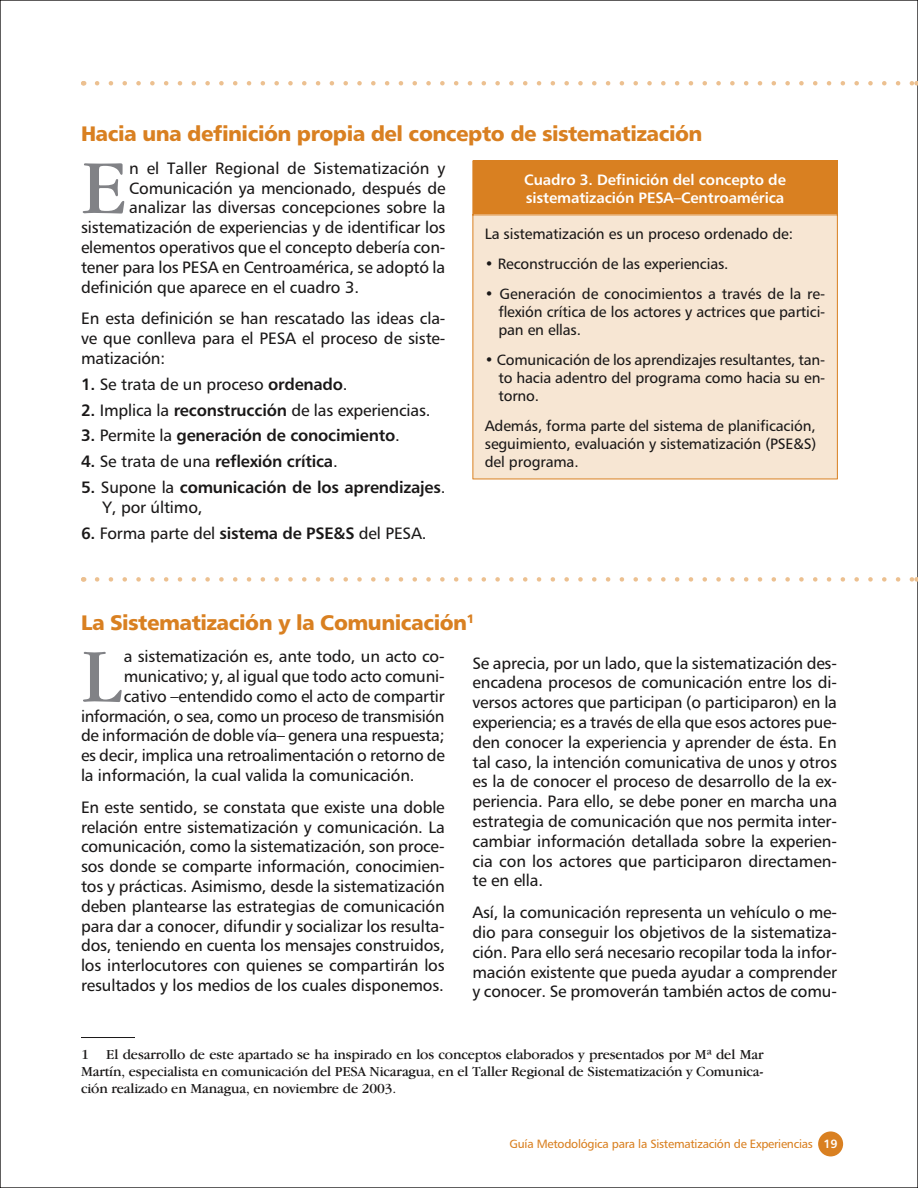
<style>
.page{position:relative;width:918px;height:1188px;background:#fff}
.page>*{position:absolute;margin:0;border:0;box-sizing:border-box;transform-origin:0 0}
.cuerpo_cap{font:79.35px "Garamond IT Cby BT";color:#818286}
.sub_1{font:21px "Humanist 777 BT Black B";letter-spacing:-.025em;color:#d98021}
.cuerpo{font:16.5px/19.8px "Humanist 777 BT Roman B";letter-spacing:-.01em;color:#1a1818;text-align:justify}
.cuerpo_cap-2{font:16.5px "Humanist 777 BT Roman B";letter-spacing:-.01em;color:#1a1818}
.cuerpo-2{font:16.5px/19.8px "Humanist 777 BT Bold B";letter-spacing:-.015em;color:#1a1818}
.texto_cuadro_sangría{font:15px/18px "Humanist 777 BT Roman B";letter-spacing:-.01em;color:#1a1818;text-align:justify}
.texto_cuadros{font:15px/18px "Humanist 777 BT Roman B";letter-spacing:-.01em;color:#1a1818;text-align:justify}
.título_cuadros{font:15px/18px "Humanist 777 BT Bold B";letter-spacing:-.01em;color:#fff}
.pie_de_pág{font:14.25px/17.1px "Garamond IT Cby BT";letter-spacing:-.01em;color:#1a1818;text-align:justify}
.t1{font:12px "Humanist 777 BT Roman B";letter-spacing:-.02em;color:#d98021}
.s1{font-family:"Humanist 777 BT Bold B"}
.s2{font-family:"Humanist 777 BT Roman B"}
.s3{font-family:"Humanist 777 BT Bold B";color:#fff}
</style>
<div class="page">
<div style="left:818px;top:1131px;width:25px;height:25px;background:#d98021;border-radius:50%"></div>
<svg style="left:83px;top:81px;width:834px;height:4px"></svg>
<div style="left:473px;top:161px;width:364px;height:54px;background:#d98021"></div>
<div style="left:473px;top:215px;width:364px;height:264px;background:#f7e6d3"></div>
<hr style="left:472px;top:160px;width:366px;height:1px;background:#d98021">
<hr style="left:472px;top:161px;width:1px;height:54px;background:#d98021">
<hr style="left:837px;top:161px;width:1px;height:54px;background:#d98021">
<hr style="left:472px;top:215px;width:366px;height:1px;background:#d98021">
<hr style="left:472px;top:215px;width:1px;height:264px;background:#d98021">
<hr style="left:837px;top:215px;width:1px;height:264px;background:#d98021">
<hr style="left:472px;top:479px;width:366px;height:1px;background:#d98021">
<svg style="left:83px;top:577px;width:834px;height:5px"></svg>
<hr style="left:81px;top:1037px;width:54px;height:1px;background:#1a1818">
<p class="sub_1" style="left:81px;top:120px;width:623px">Hacia una definición propia del concepto de sistematización</p>
<p class="título_cuadros" style="left:524px;top:170px;width:263px">Cuadro 3. Definición del concepto de sistematización PESA–Centroamérica</p>
<p class="texto_cuadros" style="left:485px;top:224px;width:310px">La sistematización es un proceso ordenado de:</p>
<p class="texto_cuadro_sangría" style="left:485px;top:254px;width:245px">• Reconstrucción de las experiencias.</p>
<p class="texto_cuadro_sangría" style="left:498px;top:284px;width:329px;text-indent:-14px">• Generación de conocimientos a través de la re&shy;flexión crítica de los actores y actrices que partici&shy;pan en ellas.</p>
<p class="texto_cuadro_sangría" style="left:498px;top:350px;width:329px;text-indent:-14px">• Comunicación de los aprendizajes resultantes, tan&shy;to hacia adentro del programa como hacia su en&shy;torno.</p>
<p class="texto_cuadros" style="left:485px;top:416px;width:333px">Además, forma parte del sistema de planificación, seguimiento, evaluación y sistematización (PSE&amp;S) del programa.</p>
<p class="cuerpo_cap" style="left:81px;top:141px;width:48px">E</p>
<p class="cuerpo_cap-2" style="left:129px;top:158px;width:318px">n el Taller Regional de Sistematización y</p>
<p class="cuerpo_cap-2" style="left:129px;top:178px;width:318px">Comunicación ya mencionado, después de</p>
<p class="cuerpo_cap-2" style="left:129px;top:197px;width:318px">analizar las diversas concepciones sobre la</p>
<p class="cuerpo_cap-2" style="left:81px;top:217px;width:366px">sistematización de experiencias y de identificar los</p>
<p class="cuerpo_cap-2" style="left:81px;top:237px;width:366px">elementos operativos que el concepto debería con-</p>
<p class="cuerpo_cap-2" style="left:81px;top:257px;width:366px">tener para los PESA en Centroamérica, se adoptó la</p>
<p class="cuerpo_cap-2" style="left:81px;top:277px;width:280px">definición que aparece en el cuadro 3.</p>
<p class="cuerpo" style="left:81px;top:308px;width:366px">En esta definición se han rescatado las ideas cla&shy;ve que conlleva para el PESA el proceso de siste&shy;matización:</p>
<p class="cuerpo" style="left:81px;top:374px;width:268px"><span class="s1">1.</span> Se trata de un proceso <span class="s1">ordenado</span>.</p>
<p class="cuerpo" style="left:81px;top:400px;width:351px"><span class="s1">2.</span> Implica la <span class="s1">reconstrucción</span> de las experiencias.</p>
<p class="cuerpo-2" style="left:81px;top:425px;width:320px">3. <span class="s2">Permite la</span> generación de conocimiento<span class="s2">.</span></p>
<p class="cuerpo-2" style="left:81px;top:451px;width:258px">4. <span class="s2">Se trata de una</span> reflexión crítica<span class="s2">.</span></p>
<p class="cuerpo-2" style="left:103px;top:477px;width:344px;text-indent:-22px">5. <span class="s2">Supone la</span> comunicación de los aprendizajes<span class="s2">.<br>Y, por último,</span></p>
<p class="cuerpo" style="left:81px;top:523px;width:347px"><span class="s1">6.</span> Forma parte del <span class="s1">sistema de PSE&amp;S</span> del PESA.</p>
<p class="sub_1" style="left:81px;top:610px;width:395px">La Sistematización y la Comunicación<sup>1</sup></p>
<p class="cuerpo_cap" style="left:81px;top:629px;width:42px">L</p>
<p class="cuerpo_cap-2" style="left:124px;top:646px;width:322px">a sistematización es, ante todo, un acto co-</p>
<p class="cuerpo" style="left:472px;top:653px;width:366px">Se aprecia, por un lado, que la sistematización des&shy;encadena procesos de comunicación entre los di&shy;versos actores que participan (o participaron) en la experiencia; es a través de ella que esos actores pue&shy;den conocer la experiencia y aprender de ésta. En tal caso, la intención comunicativa de unos y otros es la de conocer el proceso de desarrollo de la ex&shy;periencia. Para ello, se debe poner en marcha una estrategia de comunicación que nos permita inter&shy;cambiar información detallada sobre la experien&shy;cia con los actores que participaron directamen&shy;te en ella.</p>
<p class="cuerpo" style="left:472px;top:902px;width:366px">Así, la comunicación representa un vehículo o me&shy;dio para conseguir los objetivos de la sistematiza&shy;ción. Para ello será necesario recopilar toda la infor&shy;mación existente que pueda ayudar a comprender y conocer. Se promoverán también actos de comu-</p>
<p class="cuerpo_cap-2" style="left:124px;top:666px;width:322px">municativo; y, al igual que todo acto comuni-</p>
<p class="cuerpo_cap-2" style="left:124px;top:686px;width:322px">cativo –entendido como el acto de compartir</p>
<p class="cuerpo_cap-2" style="left:81px;top:706px;width:365px">información, o sea, como un proceso de transmisión</p>
<p class="cuerpo_cap-2" style="left:81px;top:725px;width:365px">de información de doble vía– genera una respuesta;</p>
<p class="cuerpo_cap-2" style="left:81px;top:745px;width:365px">es decir, implica una retroalimentación o retorno de</p>
<p class="cuerpo_cap-2" style="left:81px;top:765px;width:335px">la información, la cual valida la comunicación.</p>
<p class="cuerpo" style="left:81px;top:797px;width:365px">En este sentido, se constata que existe una doble relación entre sistematización y comunicación. La comunicación, como la sistematización, son proce&shy;sos donde se comparte información, conocimien&shy;tos y prácticas. Asimismo, desde la sistematización deben plantearse las estrategias de comunicación para dar a conocer, difundir y socializar los resulta&shy;dos, teniendo en cuenta los mensajes construidos, los interlocutores con quienes se compartirán los resultados y los medios de los cuales disponemos.</p>
<p class="pie_de_pág" style="left:81px;top:1046px;width:684px">1 El desarrollo de este apartado se ha inspirado en los conceptos elaborados y presentados por Mª del Mar Martín, especialista en comunicación del PESA Nicaragua, en el Taller Regional de Sistematización y Comunica&shy;ción realizado en Managua, en noviembre de 2003.</p>
<p class="t1" style="left:510px;top:1137px;width:330px">Guía Metodológica para la Sistematización de Experiencias <span class="s3">19</span></p>
</div>
